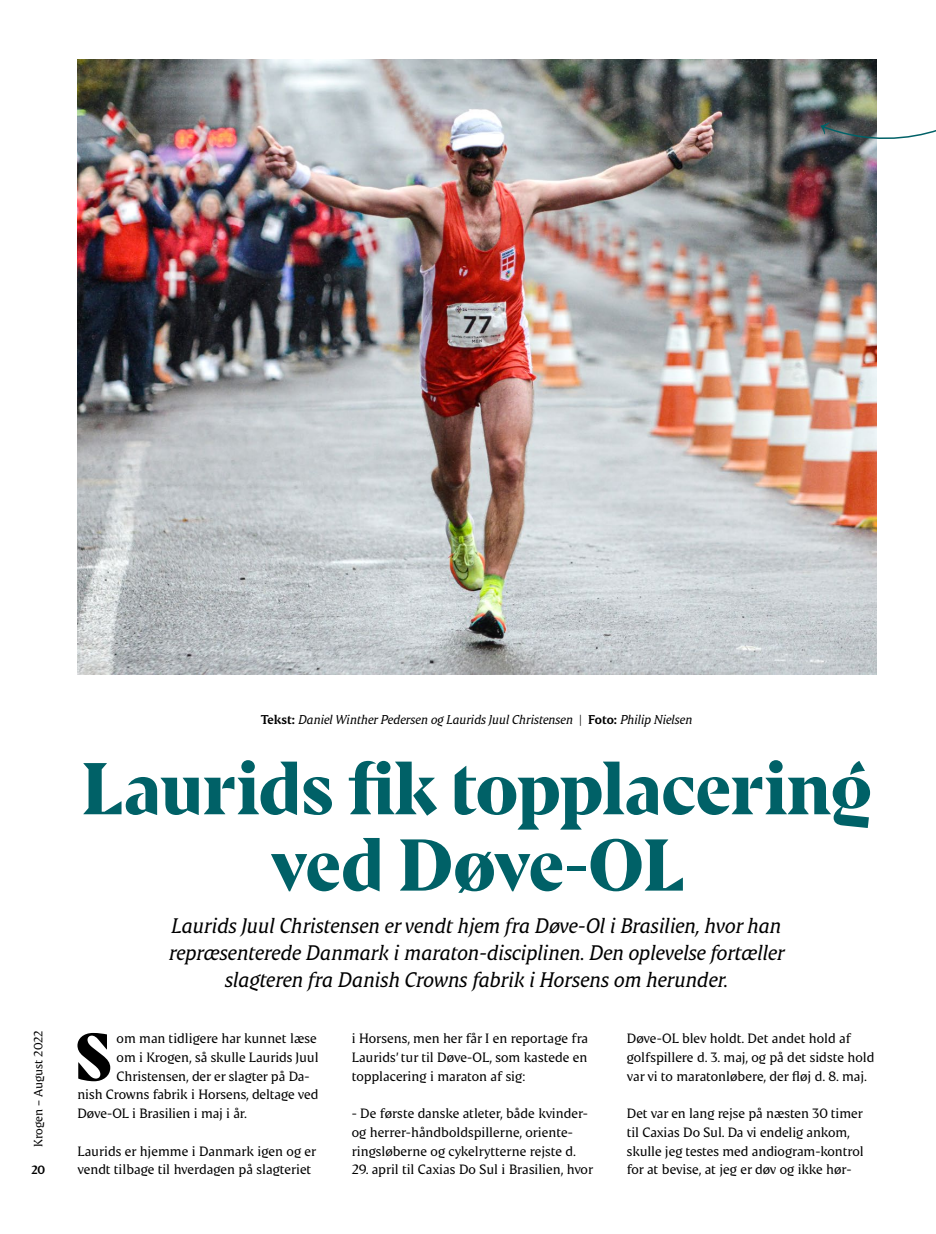
<style>
.page{position:relative;width:936px;height:1234px;background:#fff}
.page>*{position:absolute;margin:0;border:0;box-sizing:border-box;transform-origin:0 0}
.t1{font:700 73.05px/76.3px "Danish Crown Display";color:#006167;text-align:center}
.t2{font:700 67.05px "Danish Crown Display";color:#000}
.t3{font:italic 21px/27px "Danish Crown Text";color:#000;text-align:center}
.t4{font:13.5px/18.8px "Danish Crown Text";letter-spacing:-.005em;color:#000}
.t5{font:italic 12.75px "Danish Crown Text";color:#000}
.t6{font:12px "Danish Crown Text";color:#000}
.t7{font:700 12px "Danish Crown Text";color:#000}
.s1{font-weight:700;font-style:normal}
.s2{font-family:"Danish Crown Display";font-weight:700;font-style:normal}
</style>
<div class="page">
<img style="left:77px;top:60px;width:799px;height:614px">
<img style="left:819px;top:105px;width:116px;height:57px">
<p class="t5" style="left:261px;top:711px;width:433px"><span class="s1">Tekst:</span> Daniel Winther Pedersen og Laurids Juul Christensen <span class="s2">|</span> <span class="s1">Foto:</span> Philip Nielsen</p>
<h1 class="t1" style="left:82px;top:749px;width:791px">Laurids fik topplacering ved Døve-OL</h1>
<h3 class="t3" style="left:169px;top:911px;width:617px">Laurids Juul Christensen er vendt hjem fra Døve-Ol i Brasilien, hvor han repræsenterede Danmark i maraton-disciplinen. Den oplevelse fortæller slagteren fra Danish Crowns fabrik i Horsens om herunder.</h3>
<p class="t6" style="left:31px;top:1146px;width:117px;rotate:-90deg">Krogen – August 2022</p>
<p class="t4" style="left:351px;top:1028px;width:238px;text-align:justify">i Horsens, men her får I en reportage fra Laurids’ tur til Døve-OL, som kastede en topplacering i maraton af sig:</p>
<p class="t4" style="left:351px;top:1103px;width:238px">- De første danske atleter, både kvinder&shy;og herrer-håndboldspillerne, oriente&shy;ringsløberne og cykelrytterne rejste d.</p>
<p class="t4" style="left:351px;top:1159px;width:243px">29. april til Caxias Do Sul i Brasilien, hvor</p>
<h2 class="t2" style="left:75px;top:1014px;width:38px">S</h2>
<p class="t4" style="left:117px;top:1028px;width:201px">om man tidligere har kunnet læse</p>
<p class="t4" style="left:626px;top:1028px;width:249px">Døve-OL blev holdt. Det andet hold af golfspillere d. 3. maj, og på det sidste hold var vi to maratonløbere, der fløj d. 8. maj.</p>
<p class="t4" style="left:626px;top:1103px;width:238px">Det var en lang rejse på næsten 30 timer til Caxias Do Sul. Da vi endelig ankom, skulle jeg testes med andiogram-kontrol</p>
<p class="t4" style="left:117px;top:1047px;width:203px">om i Krogen, så skulle Laurids Juul</p>
<p class="t4" style="left:117px;top:1065px;width:194px">Christensen, der er slagter på Da-</p>
<p class="t4" style="left:77px;top:1084px;width:242px">nish Crowns fabrik i Horsens, deltage ved</p>
<p class="t4" style="left:77px;top:1103px;width:171px">Døve-OL i Brasilien i maj i år.</p>
<p class="t4" style="left:77px;top:1140px;width:240px">Laurids er hjemme i Danmark igen og er vendt tilbage til hverdagen på slagteriet</p>
<p class="t7" style="left:31px;top:1162px;width:15px">20</p>
<p class="t4" style="left:626px;top:1159px;width:225px">for at bevise, at jeg er døv og ikke hør-</p>
</div>
